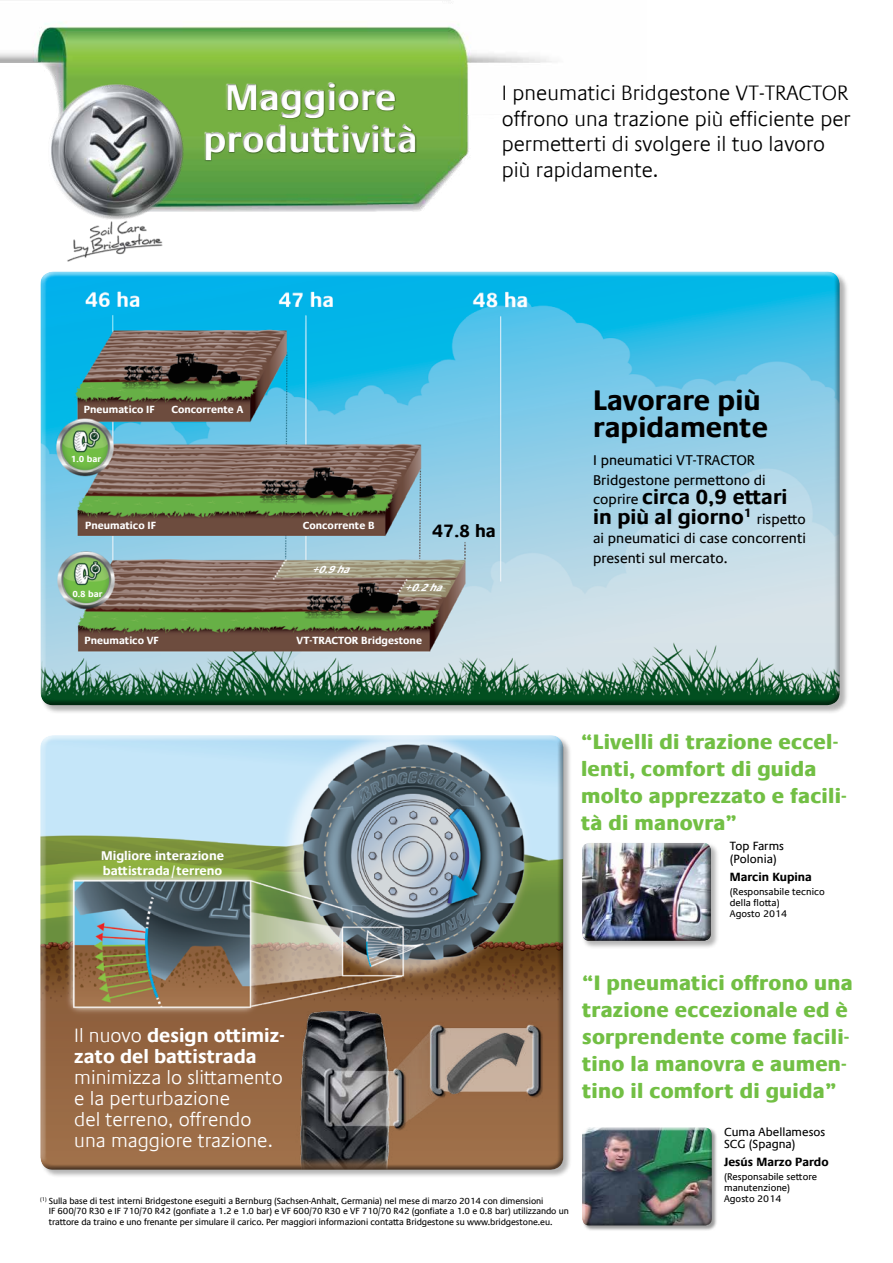
<style>
.page{position:relative;width:893px;height:1263px;background:#fff}
.page>*{position:absolute;margin:0;border:0;box-sizing:border-box;transform-origin:0 0}
.t1{font:700 37.5px/42px "Praxis Com";color:#fff;text-align:center}
.t2{font:700 28.5px/27px "Praxis Com";color:#000}
.t3{font:800 21px/27px "Praxis Com";letter-spacing:.01em;color:#72bf44}
.t4{font:300 21px/25.5px "Praxis Com";color:#000}
.t5{font:700 21px/19.5px "Praxis Com";color:#000}
.t6{font:300 19.5px/21px "Praxis Com";color:#fff}
.t7{font:700 19.5px/21px "Praxis Com";color:#fff}
.t8{font:700 18px "Praxis Com";color:#000}
.t9{font:14.25px/19.5px "Praxis Com";color:#000}
.t10{font:700 12.75px/15.3px "Praxis Com";color:#fff}
.t11{font:12px/12.8px "Praxis Com";color:#000}
.t12{font:700 12px "Praxis Com";color:#000}
.t13{font:700 10.5px "Praxis Com";color:#fff}
.t14{font:italic 700 10.5px "Praxis Com";color:#fff}
.t15{font:9.75px/11.2px "Praxis Com";color:#000}
.t16{font:9px/10.5px "Praxis Com";letter-spacing:-.01em;color:#000}
.t17{font:700 9px "Praxis Com";color:#fff}
.s1{font-weight:400;font-size:14.25px}
.s2{font-weight:300}
</style>
<div class="page">
<img style="left:0;top:0;width:552px;height:211px">
<img style="left:38px;top:77px;width:156px;height:185px">
<div style="left:40px;top:735px;width:532px;height:443px;background:#000;opacity:.3"></div>
<div style="left:39px;top:737px;width:525px;height:434px;background:#000;opacity:.5"></div>
<div style="left:40px;top:271px;width:809px;height:443px;background:#000;opacity:.3"></div>
<div style="left:39px;top:274px;width:801px;height:432px;background:#000;opacity:.5"></div>
<img style="left:274px;top:1011px;width:270px;height:159px">
<svg style="left:204px;top:84px;width:214px;height:79px"></svg>
<svg style="left:204px;top:81px;width:212px;height:81px;background:#75aa49"></svg>
<div style="left:582px;top:1127px;width:136px;height:104px;background:#000;opacity:.4"></div>
<div style="left:580px;top:1127px;width:132px;height:101px;background:#000;opacity:.7"></div>
<div style="left:582px;top:842px;width:137px;height:107px;background:#000;opacity:.3"></div>
<div style="left:580px;top:841px;width:131px;height:96px;background:#fff"></div>
<div style="left:580px;top:843px;width:131px;height:100px;background:#000;opacity:.75"></div>
<h1 class="t1" style="left:203px;top:77px;width:216px">Maggiore produttività</h1>
<h3 class="t4" style="left:502px;top:81px;width:350px">I pneumatici Bridgestone VT-TRACTOR offrono una trazione più efficiente per permetterti di svolgere il tuo lavoro più rapidamente.</h3>
<p class="t13" style="left:84px;top:403px;width:72px">Pneumatico IF</p>
<p class="t13" style="left:171px;top:403px;width:73px">Concorrente A</p>
<p class="t17" style="left:71px;top:454px;width:32px">1.0 bar</p>
<p class="t13" style="left:85px;top:519px;width:72px">Pneumatico IF</p>
<p class="t13" style="left:303px;top:519px;width:73px">Concorrente B</p>
<p class="t17" style="left:72px;top:588px;width:32px">0.8 bar</p>
<p class="t14" style="left:311px;top:563px;width:45px">+0.9ha</p>
<h3 class="t8" style="left:432px;top:520px;width:65px">47.8 ha</h3>
<p class="t14" style="left:404px;top:581px;width:45px">+0.2ha</p>
<p class="t13" style="left:84px;top:634px;width:76px">Pneumatico VF</p>
<p class="t13" style="left:297px;top:634px;width:127px">VT-TRACTOR Bridgestone</p>
<h3 class="t10" style="left:101px;top:848px;width:124px">Migliore interazione battistrada/terreno</h3>
<h2 class="t2" style="left:593px;top:387px;width:176px">Lavorare più rapidamente</h2>
<h3 class="t9" style="left:593px;top:451px;width:174px">I pneumatici VT-TRACTOR<br>Bridgestone permettono di</h3>
<h3 class="t5" style="left:593px;top:487px;width:196px"><span class="s1">coprire</span> circa 0,9 ettari in più al giorno<sup>1</sup></h3>
<h3 class="t9" style="left:593px;top:509px;width:214px;text-align:justify;text-indent:164px">rispetto ai pneumatici di case concorrenti presenti sul mercato.</h3>
<h3 class="t3" style="left:581px;top:729px;width:267px">“Livelli di trazione eccel&shy;lenti, comfort di guida molto apprezzato e facili&shy;tà di manovra”</h3>
<h3 class="t11" style="left:730px;top:840px;width:56px">Top Farms (Polonia)</h3>
<h3 class="t12" style="left:730px;top:869px;width:83px">Marcin Kupina</h3>
<p class="t15" style="left:730px;top:886px;width:96px">(Responsabile tecnico della flotta)<br>Agosto 2014</p>
<h3 class="t7" style="left:74px;top:1025px;width:212px"><span class="s2">Il nuovo</span> design ottimiz&shy;zato del battistrada</h3>
<h3 class="t6" style="left:74px;top:1067px;width:210px">minimizza lo slittamento e la perturbazione<br>del terreno, offrendo una maggiore trazione.</h3>
<p class="t16" style="left:49px;top:1195px;width:522px;text-indent:-8px"><sup>(1)</sup> Sulla base di test interni Bridgestone eseguiti a Bernburg (Sachsen-Anhalt, Germania) nel mese di marzo 2014 con dimensioni<br>IF 600/70 R30 e IF 710/70 R42 (gonfiate a 1.2 e 1.0 bar) e VF 600/70 R30 e VF 710/70 R42 (gonfiate a 1.0 e 0.8 bar) utilizzando un trattore da traino e uno frenante per simulare il carico. Per maggiori informazioni contatta Bridgestone su www.bridgestone.eu.</p>
<h3 class="t3" style="left:582px;top:969px;width:272px">“I pneumatici offrono una trazione eccezionale ed è sorprendente come facili&shy;tino la manovra e aumen&shy;tino il comfort di guida”</h3>
<h3 class="t11" style="left:724px;top:1125px;width:103px">Cuma Abellamesos<br>SCG (Spagna)</h3>
<h3 class="t12" style="left:724px;top:1155px;width:106px">Jesús Marzo Pardo</h3>
<p class="t15" style="left:724px;top:1171px;width:94px">(Responsabile settore manutenzione)<br>Agosto 2014</p>
</div>
